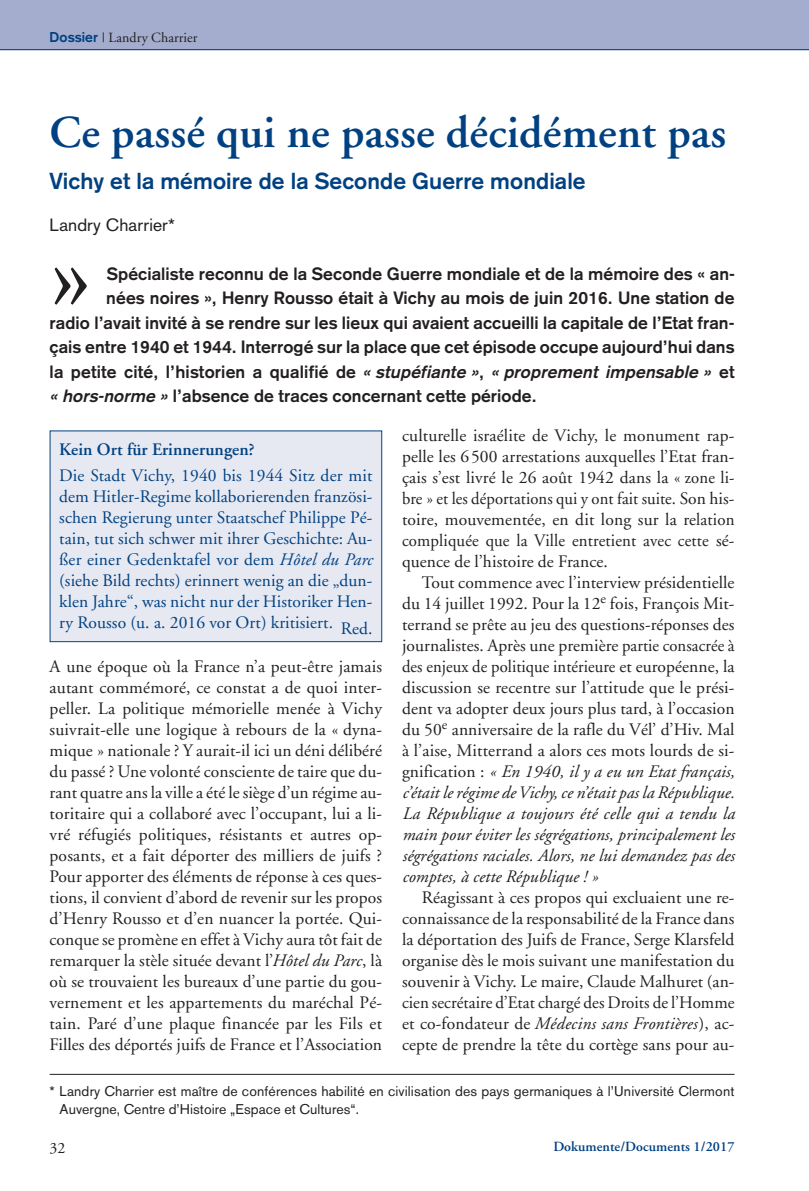
<style>
.page{position:relative;width:809px;height:1191px;background:#fff}
.page>*{position:absolute;margin:0;border:0;box-sizing:border-box;transform-origin:0 0}
.t1{font:111.48px "Adobe Garamond";color:#231f20}
.t2{font:600 45.5px "Adobe Garamond";letter-spacing:.005em;color:#014181}
.t3{font:700 22.75px "Akzidenz Grotesk";letter-spacing:.005em;color:#014181}
.t4{font:17.5px/21px "Adobe Garamond";letter-spacing:.005em;color:#231f20;text-align:justify}
.t5{font:700 17.5px "Akzidenz Grotesk";letter-spacing:.005em;color:#231f20}
.t6{font:17.5px/21px "Adobe Garamond";letter-spacing:.005em;color:#014181;text-align:justify}
.t7{font:600 17.5px "Adobe Garamond";letter-spacing:.005em;color:#014181}
.t8{font:17.5px "Akzidenz Grotesk";letter-spacing:.005em;color:#231f20}
.t9{font:15.75px "Adobe Garamond";color:#231f20}
.t10{font:14px/17.5px "Akzidenz Grotesk BE";letter-spacing:.01em;color:#231f20}
.t11{font:600 14px "Adobe Garamond";letter-spacing:.005em;color:#014181}
.t12{font:14px "Adobe Garamond";letter-spacing:.005em;color:#231f20}
.s1{font-family:"Akzidenz Grotesk";font-weight:700;color:#014181}
.s2{font-style:italic}
</style>
<div class="page">
<div style="left:0;top:0;width:809px;height:50px;background:#a4adcd"></div>
<hr style="left:50px;top:1074px;width:684px;height:1px;background:#231f20">
<hr style="left:0;top:49px;width:809px;height:1px;background:#014181">
<div style="left:50px;top:431px;width:331px;height:210px;background:#e7e9f2"></div>
<div style="left:50px;top:430px;width:332px;height:212px;border:1px solid #014181"></div>
<p class="t12" style="left:50px;top:32px;width:149px"><span class="s1">Dossier</span> | Landry Charrier</p>
<h2 class="t2" style="left:50px;top:114px;width:678px">Ce passé qui ne passe décidément pas</h2>
<h3 class="t3" style="left:50px;top:173px;width:537px">Vichy et la mémoire de la Seconde Guerre mondiale</h3>
<p class="t8" style="left:50px;top:219px;width:127px">Landry Charrier*</p>
<h1 class="t1" style="left:50px;top:229px;width:44px">»</h1>
<p class="t5" style="left:107px;top:267px;width:629px">Spécialiste reconnu de la Seconde Guerre mondiale et de la mémoire des « an-</p>
<p class="t5" style="left:106px;top:291px;width:629px">nées noires », Henry Rousso était à Vichy au mois de juin 2016. Une station de</p>
<p class="t5" style="left:50px;top:316px;width:686px">radio l’avait invité à se rendre sur les lieux qui avaient accueilli la capitale de l’Etat fran-</p>
<p class="t5" style="left:50px;top:340px;width:686px">çais entre 1940 et 1944. Interrogé sur la place que cet épisode occupe aujourd’hui dans</p>
<p class="t5" style="left:50px;top:365px;width:686px">la petite cité, l’historien a qualifié de <span class="s2">«stupéfiante»</span>, <span class="s2">«proprement impensable»</span> et</p>
<p class="t5" style="left:50px;top:389px;width:488px"><span class="s2">«hors-norme»</span> l’absence de traces concernant cette période.</p>
<p class="t7" style="left:59px;top:442px;width:197px">Kein Ort für Erinnerungen?</p>
<p class="t6" style="left:59px;top:467px;width:315px">Die Stadt Vichy, 1940 bis 1944 Sitz der mit dem Hitler-Regime kollaborierenden französi&shy;schen Regierung unter Staatschef Philippe Pé&shy;tain, tut sich schwer mit ihrer Geschichte: Au&shy;ßer einer Gedenktafel vor dem <span class="s2">Hôtel du Parc </span>(siehe Bild rechts) erinnert wenig an die „dun&shy;klen Jahre“, was nicht nur der Historiker Hen&shy;ry Rousso (u. a. 2016 vor Ort) kritisiert. Red.</p>
<p class="t4" style="left:50px;top:657px;width:334px">A une époque où la France n’a peut-être jamais autant commémoré, ce constat a de quoi inter&shy;peller. La politique mémorielle menée à Vichy suivrait-elle une logique à rebours de la « dyna&shy;mique » nationale ? Y aurait-il ici un déni délibéré du passé ? Une volonté consciente de taire que du&shy;rant quatre ans la ville a été le siège d’un régime au&shy;toritaire qui a collaboré avec l’occupant, lui a li&shy;vré réfugiés politiques, résistants et autres op&shy;posants, et a fait déporter des milliers de juifs ?<br>Pour apporter des éléments de réponse à ces ques&shy;tions, il convient d’abord de revenir sur les propos d’Henry Rousso et d’en nuancer la portée. Qui&shy;conque se promène en effet à Vichy aura tôt fait de remarquer la stèle située devant l’<span class="s2">Hôtel du Parc</span>, là où se trouvaient les bureaux d’une partie du gou&shy;vernement et les appartements du maréchal Pé&shy;tain. Paré d’une plaque financée par les Fils et Filles des déportés juifs de France et l’Association</p>
<p class="t4" style="left:402px;top:426px;width:334px">culturelle israélite de Vichy, le monument rap&shy;pelle les 6500 arrestations auxquelles l’Etat fran&shy;çais s’est livré le 26 août 1942 dans la « zone li&shy;bre » et les déportations qui y ont fait suite. Son his&shy;toire, mouvementée, en dit long sur la relation compliquée que la Ville entretient avec cette sé&shy;quence de l’histoire de France.</p>
<p class="t4" style="left:402px;top:573px;width:334px;text-indent:20px">Tout commence avec l’interview présidentielle du 14 juillet 1992. Pour la 12<sup>e</sup> fois, François Mit&shy;terrand se prête au jeu des questions-réponses des journalistes. Après une première partie consacrée à des enjeux de politique intérieure et européenne, la discussion se recentre sur l’attitude que le prési&shy;dent va adopter deux jours plus tard, à l’occasion du 50<sup>e</sup> anniversaire de la rafle du Vél’ d’Hiv. Mal à l’aise, Mitterrand a alors ces mots lourds de si&shy;gnification : <span class="s2">« En 1940, il y a eu un Etat français, c’était le régime deVichy, ce n’était pas la République.<br>La République a toujours été celle qui a tendu la main pour éviter les ségrégations, principalement les ségrégations raciales. Alors, ne lui demandez pas des comptes, à cette République ! »</span></p>
<p class="t4" style="left:402px;top:888px;width:334px;text-indent:20px">Réagissant à ces propos qui excluaient une re&shy;connaissance de la responsabilité de la France dans la déportation des Juifs de France, Serge Klarsfeld organise dès le mois suivant une manifestation du souvenir à Vichy. Le maire, Claude Malhuret (an&shy;cien secrétaire d’Etat chargé des Droits de l’Homme et co-fondateur de <span class="s2">Médecins sans Frontières</span>), ac&shy;cepte de prendre la tête du cortège sans pour au-</p>
<p class="t10" style="left:60px;top:1084px;width:676px;text-indent:-10px">* Landry Charrier est maître de conférences habilité en civilisation des pays germaniques à l’Université Clermont<br>Auvergne, Centre d’Histoire „Espace et Cultures“.</p>
<p class="t9" style="left:50px;top:1141px;width:17px">32</p>
<p class="t11" style="left:553px;top:1141px;width:183px">Dokumente/Documents 1/2017</p>
</div>
